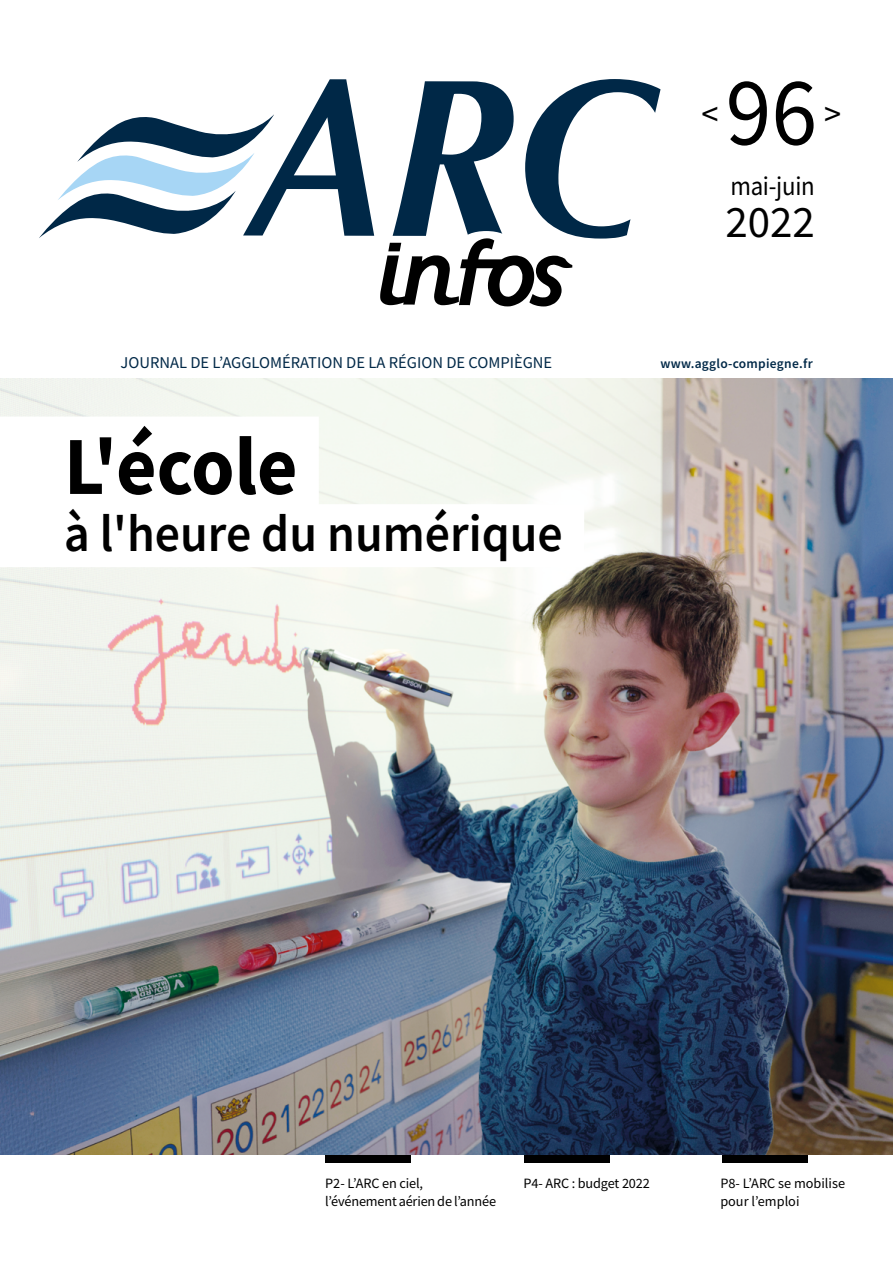
<style>
.page{position:relative;width:893px;height:1263px;background:#fff}
.page>*{position:absolute;margin:0;border:0;box-sizing:border-box;transform-origin:0 0}
.t1{font:97.2px "Source Sans Pro";color:#000;scale:.95 1}
.t2{font:700 82.5px "Source Sans Pro";color:#000;scale:.95 1}
.t3{font:600 52.5px "Source Sans Pro";color:#000;scale:.95 1}
.t4{font:45px "Source Sans Pro";color:#000}
.t5{font:36.15px "Source Sans Pro";color:#000;scale:.95 1}
.t6{font:27px "Source Sans Pro";letter-spacing:-.01em;color:#000;scale:.92 1}
.t7{font:16.5px "Source Sans Pro";color:#002847}
.t8{font:14.25px/18px "Source Sans Pro";letter-spacing:-.01em;color:#000}
.t9{font:600 13.5px "Source Sans Pro";letter-spacing:.02em;color:#002847}
</style>
<div class="page">
<svg style="left:39px;top:79px;width:335px;height:159px"></svg>
<svg style="left:380px;top:79px;width:280px;height:227px"></svg>
<div style="left:325px;top:1154px;width:85px;height:8px;background:#000"></div>
<div style="left:524px;top:1154px;width:85px;height:8px;background:#000"></div>
<div style="left:723px;top:1154px;width:85px;height:8px;background:#000"></div>
<img style="left:0;top:378px;width:893px;height:776px">
<div style="left:0;top:416px;width:319px;height:90px;background:#fff"></div>
<div style="left:0;top:504px;width:584px;height:63px;background:#fff"></div>
<h3 class="t5" style="left:702px;top:91px;width:19px">&lt;</h3>
<h1 class="t1" style="left:725px;top:50px;width:98px">96</h1>
<h3 class="t5" style="left:824px;top:91px;width:19px">&gt;</h3>
<h3 class="t6" style="left:730px;top:169px;width:93px">mai-juin</h3>
<h3 class="t4" style="left:725px;top:193px;width:91px">2022</h3>
<p class="t7" style="left:120px;top:352px;width:433px">JOURNAL DE L’AGGLOMÉRATION DE LA RÉGION DE COMPIÈGNE</p>
<p class="t9" style="left:660px;top:355px;width:154px">www.agglo-compiegne.fr</p>
<h2 class="t2" style="left:64px;top:411px;width:247px">L'école</h2>
<h3 class="t3" style="left:64px;top:499px;width:527px">à l'heure du numérique</h3>
<p class="t8" style="left:325px;top:1174px;width:172px">P2- L’ARC en ciel, l’événement aérien de l’année</p>
<p class="t8" style="left:524px;top:1174px;width:128px">P4- ARC : budget 2022</p>
<p class="t8" style="left:720px;top:1174px;width:126px">P8- L’ARC se mobilise pour l’emploi</p>
</div>
